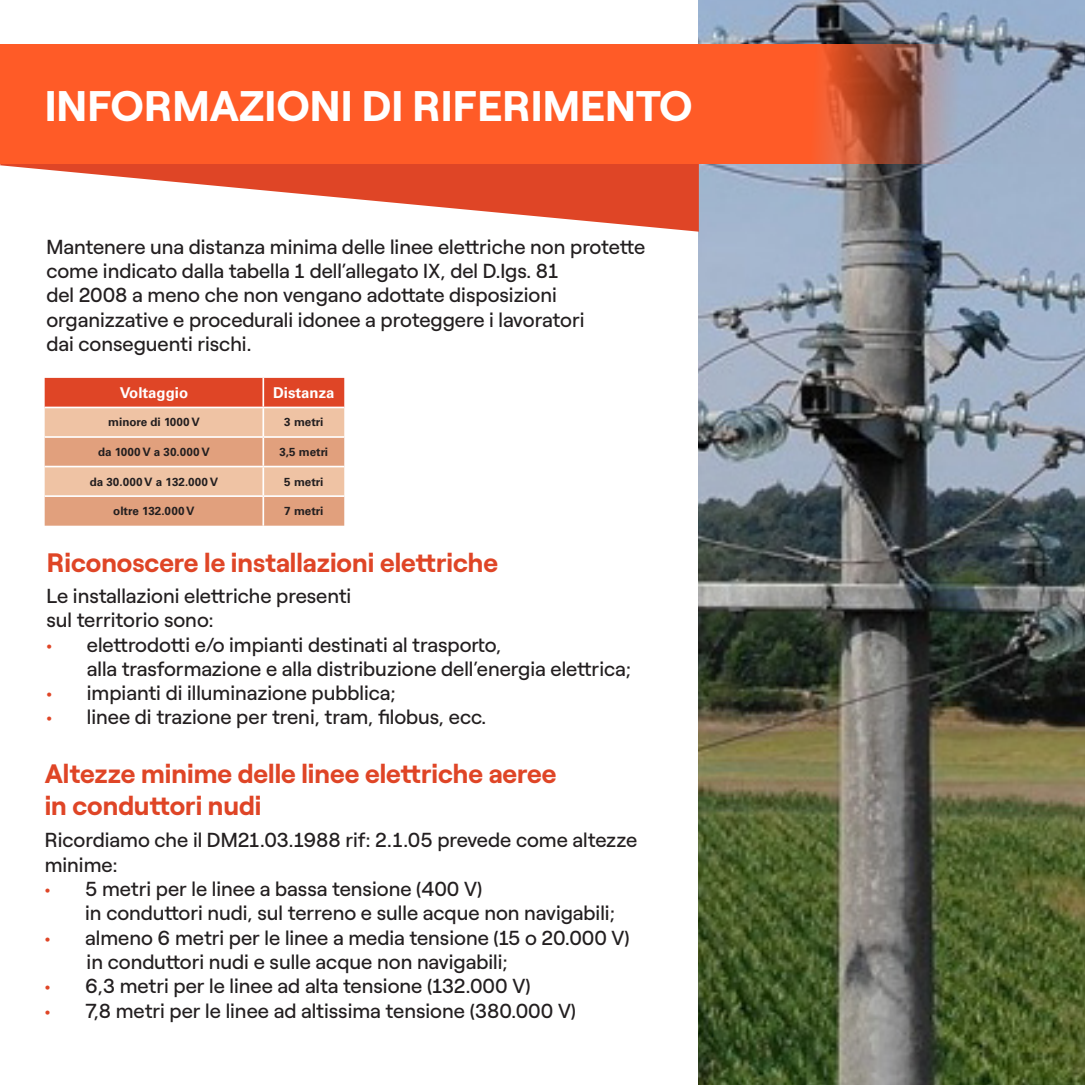
<style>
.page{position:relative;width:1085px;height:1085px;background:#fff}
.page>*{position:absolute;margin:0;border:0;box-sizing:border-box;transform-origin:0 0}
.t1{font:700 42.75px "Roobert ENEL";color:#fff}
.t2{font:700 26.55px "Roobert ENEL";color:#df4526}
.t3{font:20.25px/24.3px "Roobert ENEL";color:#231f20}
.t4{font:700 14.85px "Univers LT Std";color:#fff}
.t5{font:700 11.7px "Univers LT Std";color:#231f20}
.t6{font:700 11.7px "Univers LT Std";letter-spacing:.02em;color:#231f20}
.s1{color:#df4526}
</style>
<div class="page">
<img style="left:698px;top:0;width:386px;height:1084px">
<svg style="left:0;top:164px;width:698px;height:68px"></svg>
<svg style="left:0;top:45px;width:1084px;height:119px;background:#e8643d"></svg>
<svg style="left:45px;top:378px;width:299px;height:147px;background:#e69c7b"></svg>
<hr style="left:45px;top:406px;width:218px;height:2px;background:#fff">
<hr style="left:45px;top:436px;width:218px;height:2px;background:#fff">
<hr style="left:45px;top:465px;width:218px;height:2px;background:#fff">
<hr style="left:45px;top:495px;width:218px;height:2px;background:#fff">
<hr style="left:262px;top:378px;width:2px;height:28px;background:#fff">
<hr style="left:263px;top:406px;width:81px;height:2px;background:#fff">
<hr style="left:262px;top:408px;width:2px;height:28px;background:#fff">
<hr style="left:263px;top:436px;width:81px;height:2px;background:#fff">
<hr style="left:262px;top:438px;width:2px;height:27px;background:#fff">
<hr style="left:263px;top:465px;width:81px;height:2px;background:#fff">
<hr style="left:262px;top:467px;width:2px;height:28px;background:#fff">
<hr style="left:263px;top:495px;width:81px;height:2px;background:#fff">
<hr style="left:262px;top:497px;width:2px;height:28px;background:#fff">
<p class="t1" style="left:45px;top:72px;width:649px">INFORMAZIONI DI RIFERIMENTO</p>
<p class="t3" style="left:46px;top:233px;width:600px">Mantenere una distanza minima delle linee elettriche non protette come indicato dalla tabella 1 dell’allegato IX, del D.Igs. 81<br>del 2008 a meno che non vengano adottate disposizioni organizzative e procedurali idonee a proteggere i lavoratori</p>
<p class="t3" style="left:46px;top:330px;width:206px">dai conseguenti rischi.</p>
<p class="t4" style="left:120px;top:384px;width:70px">Voltaggio</p>
<p class="t4" style="left:273px;top:384px;width:63px">Distanza</p>
<p class="t5" style="left:108px;top:415px;width:93px">minore di 1000 V</p>
<p class="t5" style="left:284px;top:415px;width:40px">3 metri</p>
<p class="t6" style="left:98px;top:445px;width:113px">da 1000 V a 30.000 V</p>
<p class="t5" style="left:279px;top:445px;width:50px">3,5 metri</p>
<p class="t5" style="left:90px;top:474px;width:130px">da 30.000 V a 132.000 V</p>
<p class="t5" style="left:284px;top:474px;width:40px">5 metri</p>
<p class="t5" style="left:113px;top:504px;width:83px">oltre 132.000 V</p>
<p class="t5" style="left:284px;top:504px;width:40px">7 metri</p>
<p class="t2" style="left:47px;top:542px;width:453px">Riconoscere le installazioni elettriche</p>
<p class="t3" style="left:46px;top:582px;width:306px">Le installazioni elettriche presenti sul territorio sono:</p>
<p class="t3" style="left:87px;top:630px;width:545px;text-indent:-41px"><span class="s1">•</span> elettrodotti e/o impianti destinati al trasporto,<br>alla trasformazione e alla distribuzione dell’energia elettrica;</p>
<p class="t3" style="left:46px;top:679px;width:351px"><span class="s1">•</span> impianti di illuminazione pubblica;</p>
<p class="t3" style="left:46px;top:703px;width:441px"><span class="s1">•</span> linee di trazione per treni, tram, filobus, ecc.</p>
<p class="t2" style="left:45px;top:753px;width:513px">Altezze minime delle linee elettriche aeree</p>
<p class="t2" style="left:45px;top:785px;width:218px">in conduttori nudi</p>
<p class="t3" style="left:45px;top:826px;width:594px">Ricordiamo che il DM21.03.1988 rif: 2.1.05 prevede come altezze minime:</p>
<p class="t3" style="left:85px;top:875px;width:531px;text-indent:-40px"><span class="s1">•</span> 5 metri per le linee a bassa tensione (400 V)<br>in conduttori nudi, sul terreno e sulle acque non navigabili;</p>
<p class="t3" style="left:45px;top:923px;width:586px"><span class="s1">•</span> almeno 6 metri per le linee a media tensione (15 o 20.000 V)</p>
<p class="t3" style="left:87px;top:947px;width:422px">in conduttori nudi e sulle acque non navigabili;</p>
<p class="t3" style="left:45px;top:972px;width:487px"><span class="s1">•</span> 6,3 metri per le linee ad alta tensione (132.000 V)</p>
<p class="t3" style="left:45px;top:996px;width:533px"><span class="s1">•</span> 7,8 metri per le linee ad altissima tensione (380.000 V)</p>
</div>
